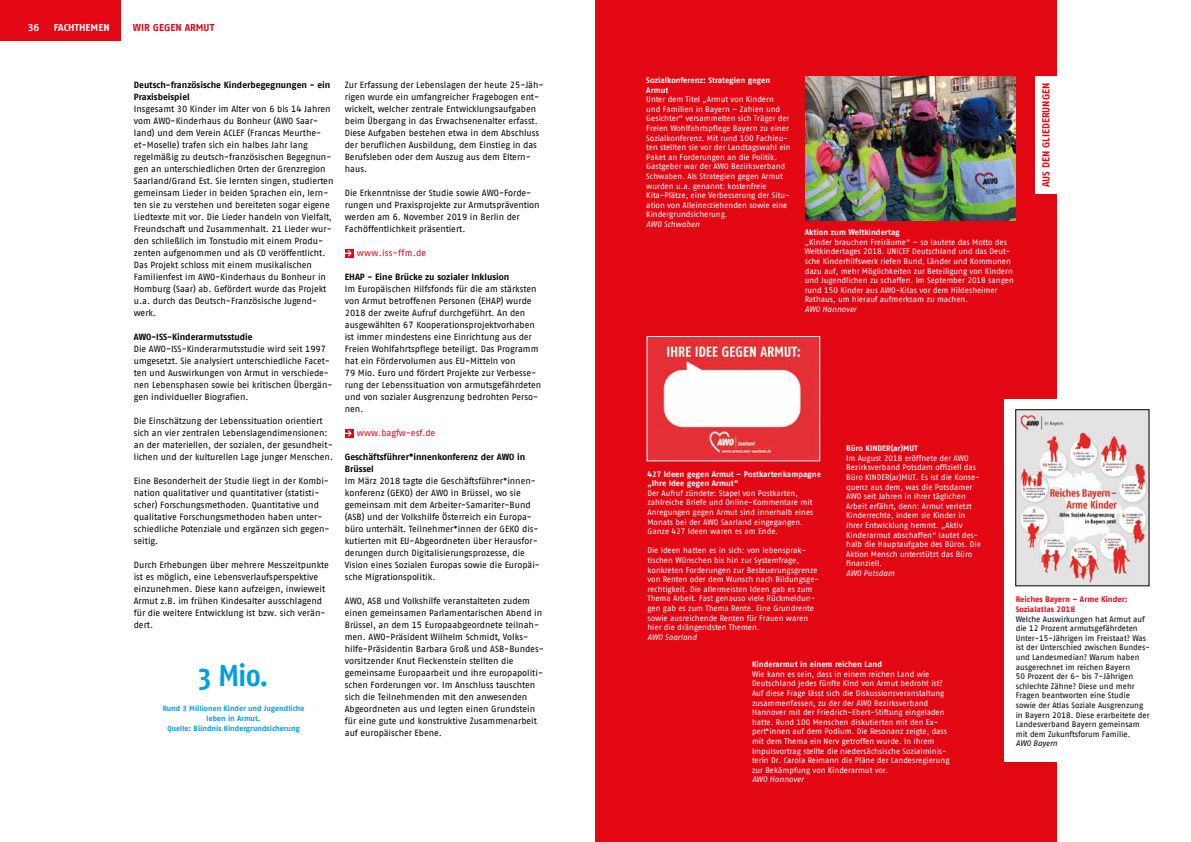
<style>
.page{position:relative;width:1191px;height:842px;background:#fff}
.page>*{position:absolute;margin:0;border:0;box-sizing:border-box;transform-origin:0 0}
.t1{font:700 30px "AWO Fago Cond";color:#009fe3}
.t2{font:700 10px "AWO Fago Office";color:#e30613}
.t3{font:700 10px "AWO Fago Office";color:#fff}
.t4{font:9px/12px "AWO Fago Office";color:#000}
.t5{font:700 9px/12px "AWO Fago Office";color:#000}
.t6{font:9px "AWO Fago Office";letter-spacing:.005em;color:#e30613}
.t7{font:9px "AWO Fago Office";letter-spacing:.03em;color:#e30613}
.t8{font:8px/9.6px "AWO Fago Office";color:#fff}
.t9{font:8px/9.6px "AWO Fago Office";color:#000}
.t10{font:700 8px/9.6px "AWO Fago Office";color:#fff}
.t11{font:italic 8px "AWO Fago Office";letter-spacing:-.005em;color:#fff}
.t12{font:700 8px/9.6px "AWO Fago Office";color:#e30613}
.t13{font:italic 8px "AWO Fago Office";letter-spacing:-.015em;color:#000}
.t14{font:700 7.5px/10.2px "AWO Fago Office";color:#009fe3;text-align:center}
</style>
<div class="page">
<div style="left:595px;top:0;width:461px;height:842px;background:#e30613"></div>
<div style="left:1035px;top:76px;width:22px;height:118px;background:#fff"></div>
<img style="left:648px;top:338px;width:170px;height:121px">
<div style="left:646px;top:336px;width:174px;height:125px;border:1px solid #fff"></div>
<div style="left:1004px;top:399px;width:157px;height:363px;background:#fff"></div>
<img style="left:1017px;top:411px;width:130px;height:173px">
<div style="left:1015px;top:409px;width:134px;height:177px;border:1px solid #000"></div>
<img style="left:805px;top:77px;width:210px;height:143px">
<div style="left:345px;top:249px;width:9px;height:9px;background:#e30613"></div>
<svg style="left:345px;top:250px;width:7px;height:7px"></svg>
<div style="left:345px;top:429px;width:9px;height:9px;background:#e30613"></div>
<svg style="left:345px;top:430px;width:7px;height:7px"></svg>
<div style="left:0;top:0;width:121px;height:40px;background:#e30613"></div>
<p class="t3" style="left:28px;top:21px;width:13px">36</p>
<p class="t3" style="left:54px;top:21px;width:57px">FACHTHEMEN</p>
<p class="t2" style="left:133px;top:21px;width:83px">WIR GEGEN ARMUT</p>
<p class="t5" style="left:134px;top:79px;width:198px">Deutsch-französische Kinderbegegnungen - ein<br>Praxisbeispiel</p>
<p class="t4" style="left:134px;top:103px;width:201px">Insgesamt 30 Kinder im Alter von 6 bis 14 Jahren vom AWO-Kinderhaus du Bonheur (AWO Saar&shy;land) und dem Verein ACLEF (Francas Meurthe&shy;et-Moselle) trafen sich ein halbes Jahr lang regelmäßig zu deutsch-französischen Begegnun&shy;gen an unterschiedlichen Orten der Grenzregion Saarland/Grand Est. Sie lernten singen, studierten gemeinsam Lieder in beiden Sprachen ein, lern&shy;ten sie zu verstehen und bereiteten sogar eigene Liedtexte mit vor. Die Lieder handeln von Vielfalt, Freundschaft und Zusammenhalt. 21 Lieder wur&shy;den schließlich im Tonstudio mit einem Produ&shy;zenten aufgenommen und als CD veröffentlicht.<br>Das Projekt schloss mit einem musikalischen Familienfest im AWO-Kinderhaus du Bonheur in Homburg (Saar) ab. Gefördert wurde das Projekt u.a. durch das Deutsch-Französische Jugend&shy;werk.</p>
<p class="t5" style="left:134px;top:331px;width:120px">AWO-ISS-Kinderarmutsstudie</p>
<p class="t4" style="left:134px;top:343px;width:200px">Die AWO-ISS-Kinderarmutsstudie wird seit 1997 umgesetzt. Sie analysiert unterschiedliche Facet&shy;ten und Auswirkungen von Armut in verschiede&shy;nen Lebensphasen sowie bei kritischen Übergän&shy;gen individueller Biografien.</p>
<p class="t4" style="left:134px;top:415px;width:201px">Die Einschätzung der Lebenssituation orientiert sich an vier zentralen Lebenslagendimensionen: an der materiellen, der sozialen, der gesundheit&shy;lichen und der kulturellen Lage junger Menschen.</p>
<p class="t4" style="left:134px;top:475px;width:197px">Eine Besonderheit der Studie liegt in der Kombi&shy;nation qualitativer und quantitativer (statisti&shy;scher) Forschungsmethoden. Quantitative und qualitative Forschungsmethoden haben unter&shy;schiedliche Potenziale und ergänzen sich gegen&shy;seitig.</p>
<p class="t4" style="left:134px;top:559px;width:196px">Durch Erhebungen über mehrere Messzeitpunkte ist es möglich, eine Lebensverlaufsperspektive einzunehmen. Diese kann aufzeigen, inwieweit Armut z.B. im frühen Kindesalter ausschlagend für die weitere Entwicklung ist bzw. sich verän&shy;dert.</p>
<h1 class="t1" style="left:199px;top:658px;width:71px">3 Mio.</h1>
<p class="t14" style="left:163px;top:703px;width:143px">Rund 3 Millionen Kinder und Jugendliche leben in Armut.<br>Quelle: Bündnis Kindergrundsicherung</p>
<p class="t4" style="left:345px;top:79px;width:200px">Zur Erfassung der Lebenslagen der heute 25-Jäh&shy;rigen wurde ein umfangreicher Fragebogen ent&shy;wickelt, welcher zentrale Entwicklungsaufgaben beim Übergang in das Erwachsenenalter erfasst.<br>Diese Aufgaben bestehen etwa in dem Abschluss der beruflichen Ausbildung, dem Einstieg in das Berufsleben oder dem Auszug aus dem Eltern&shy;haus.</p>
<p class="t4" style="left:345px;top:187px;width:196px">Die Erkenntnisse der Studie sowie AWO-Forde&shy;rungen und Praxisprojekte zur Armutsprävention werden am 6. November 2019 in Berlin der Fachöffentlichkeit präsentiert.</p>
<p class="t7" style="left:357px;top:248px;width:71px">www.iss-ffm.de</p>
<p class="t5" style="left:345px;top:271px;width:166px">EHAP - Eine Brücke zu sozialer Inklusion</p>
<p class="t4" style="left:345px;top:283px;width:198px">Im Europäischen Hilfsfonds für die am stärksten von Armut betroffenen Personen (EHAP) wurde 2018 der zweite Aufruf durchgeführt. An den ausgewählten 67 Kooperationsprojektvorhaben ist immer mindestens eine Einrichtung aus der Freien Wohlfahrtspflege beteiligt. Das Programm hat ein Fördervolumen aus EU-Mitteln von<br>79 Mio. Euro und fördert Projekte zur Verbesse&shy;rung der Lebenssituation von armutsgefährdeten und von sozialer Ausgrenzung bedrohten Perso&shy;nen.</p>
<p class="t6" style="left:357px;top:428px;width:80px">www.bagfw-esf.de</p>
<p class="t5" style="left:345px;top:451px;width:182px">Geschäftsführer*innenkonferenz der AWO in<br>Brüssel</p>
<p class="t4" style="left:345px;top:475px;width:197px">Im März 2018 tagte die Geschäftsführer*innen&shy;konferenz (GEKO) der AWO in Brüssel, wo sie gemeinsam mit dem Arbeiter-Samariter-Bund (ASB) und der Volkshilfe Österreich ein Europa&shy;büro unterhält. Teilnehmer*innen der GEKO dis&shy;kutierten mit EU-Abgeordneten über Herausfor&shy;derungen durch Digitalisierungsprozesse, die Vision eines Sozialen Europas sowie die Europäi&shy;sche Migrationspolitik.</p>
<p class="t4" style="left:345px;top:595px;width:200px">AWO, ASB und Volkshilfe veranstalteten zudem einen gemeinsamen Parlamentarischen Abend in Brüssel, an dem 15 Europaabgeordnete teilnah&shy;men. AWO-Präsident Wilhelm Schmidt, Volks&shy;hilfe-Präsidentin Barbara Groß und ASB-Bundes&shy;vorsitzender Knut Fleckenstein stellten die gemeinsame Europaarbeit und ihre europapoliti&shy;schen Forderungen vor. Im Anschluss tauschten sich die Teilnehmenden mit den anwesenden Abgeordneten aus und legten einen Grundstein für eine gute und konstruktive Zusammenarbeit auf europäischer Ebene.</p>
<p class="t10" style="left:646px;top:75px;width:125px">Sozialkonferenz: Strategien gegen<br>Armut</p>
<p class="t8" style="left:646px;top:95px;width:146px">Unter dem Titel „Armut von Kindern<br>und Familien in Bayern – Zahlen und Gesichter“ versammelten sich Träger der Freien Wohlfahrtspflege Bayern zu einer Sozialkonferenz. Mit rund 100 Fachleu&shy;ten stellten sie vor der Landtagswahl ein Paket an Forderungen an die Politik.<br>Gastgeber war der AWO Bezirksverband Schwaben. Als Strategien gegen Armut wurden u.a. genannt: kostenfreie Kita-Plätze, eine Verbesserung der Situ&shy;ation von Alleinerziehenden sowie eine Kindergrundsicherung.</p>
<p class="t11" style="left:646px;top:220px;width:55px">AWO Schwaben</p>
<p class="t10" style="left:804px;top:227px;width:97px">Aktion zum Weltkindertag</p>
<p class="t8" style="left:804px;top:237px;width:210px">„Kinder brauchen Freiräume“ – so lautete das Motto des Weltkindertages 2018. UNICEF Deutschland und das Deut&shy;sche Kinderhilfswerk riefen Bund, Länder und Kommunen dazu auf, mehr Möglichkeiten zur Beteiligung von Kindern und Jugendlichen zu schaffen. Im September 2018 sangen rund 150 Kinder aus AWO-Kitas vor dem Hildesheimer Rathaus, um hierauf aufmerksam zu machen.</p>
<p class="t11" style="left:804px;top:305px;width:53px">AWO Hannover</p>
<p class="t2" style="left:1040px;top:187px;width:106px;rotate:-90deg">AUS DEN GLIEDERUNGEN</p>
<p class="t10" style="left:647px;top:469px;width:175px">427 Ideen gegen Armut – Postkartenkampagne „Ihre Idee gegen Armut“</p>
<p class="t8" style="left:647px;top:488px;width:167px">Der Aufruf zündete: Stapel von Postkarten, zahlreiche Briefe und Online-Kommentare mit Anregungen gegen Armut sind innerhalb eines Monats bei der AWO Saarland eingegangen.<br>Ganze 427 Ideen waren es am Ende.</p>
<p class="t8" style="left:647px;top:546px;width:173px">Die Ideen hatten es in sich: von lebensprak&shy;tischen Wünschen bis hin zur Systemfrage, konkreten Forderungen zur Besteuerungsgrenze von Renten oder dem Wunsch nach Bildungsge&shy;rechtigkeit. Die allermeisten Ideen gab es zum Thema Arbeit. Fast genauso viele Rückmeldun&shy;gen gab es zum Thema Rente. Eine Grundrente sowie ausreichende Renten für Frauen waren hier die drängendsten Themen.</p>
<p class="t11" style="left:647px;top:632px;width:51px">AWO Saarland</p>
<p class="t10" style="left:846px;top:443px;width:73px">Büro KINDER(ar)MUT</p>
<p class="t8" style="left:846px;top:453px;width:136px">Im August 2018 eröffnete der AWO Bezirksverband Potsdam offiziell das Büro KINDER(ar)MUT. Es ist die Konse&shy;quenz aus dem, was die Potsdamer AWO seit Jahren in ihrer täglichen Arbeit erfährt, denn: Armut verletzt Kinderrechte, indem sie Kinder in ihrer Entwicklung hemmt. „Aktiv Kinderarmut abschaffen“ lautet des&shy;halb die Hauptaufgabe des Büros. Die Aktion Mensch unterstützt das Büro finanziell.</p>
<p class="t11" style="left:846px;top:569px;width:50px">AWO Potsdam</p>
<p class="t10" style="left:752px;top:659px;width:132px">Kinderarmut in einem reichen Land</p>
<p class="t8" style="left:752px;top:669px;width:199px">Wie kann es sein, dass in einem reichen Land wie Deutschland jedes fünfte Kind von Armut bedroht ist?<br>Auf diese Frage lässt sich die Diskussionsveranstaltung zusammenfassen, zu der der AWO Bezirksverband Hannover mit der Friedrich-Ebert-Stiftung eingeladen hatte. Rund 100 Menschen diskutierten mit den Ex&shy;pert*innen auf dem Podium. Die Resonanz zeigte, dass mit dem Thema ein Nerv getroffen wurde. In ihrem Impulsvortrag stellte die niedersächsische Sozialminis&shy;terin Dr. Carola Reimann die Pläne der Landesregierung zur Bekämpfung von Kinderarmut vor.</p>
<p class="t11" style="left:752px;top:775px;width:53px">AWO Hannover</p>
<p class="t12" style="left:1015px;top:595px;width:113px">Reiches Bayern – Arme Kinder:<br>Sozialatlas 2018</p>
<p class="t9" style="left:1015px;top:614px;width:136px">Welche Auswirkungen hat Armut auf die 12 Prozent armutsgefährdeten Unter-15-Jährigen im Freistaat? Was ist der Unterschied zwischen Bundes&shy;und Landesmedian? Warum haben ausgerechnet im reichen Bayern<br>50 Prozent der 6- bis 7-Jährigen schlechte Zähne? Diese und mehr Fragen beantworten eine Studie sowie der Atlas Soziale Ausgrenzung in Bayern 2018. Diese erarbeitete der Landesverband Bayern gemeinsam mit dem Zukunftsforum Familie.</p>
<p class="t13" style="left:1015px;top:739px;width:43px">AWO Bayern</p>
</div>
